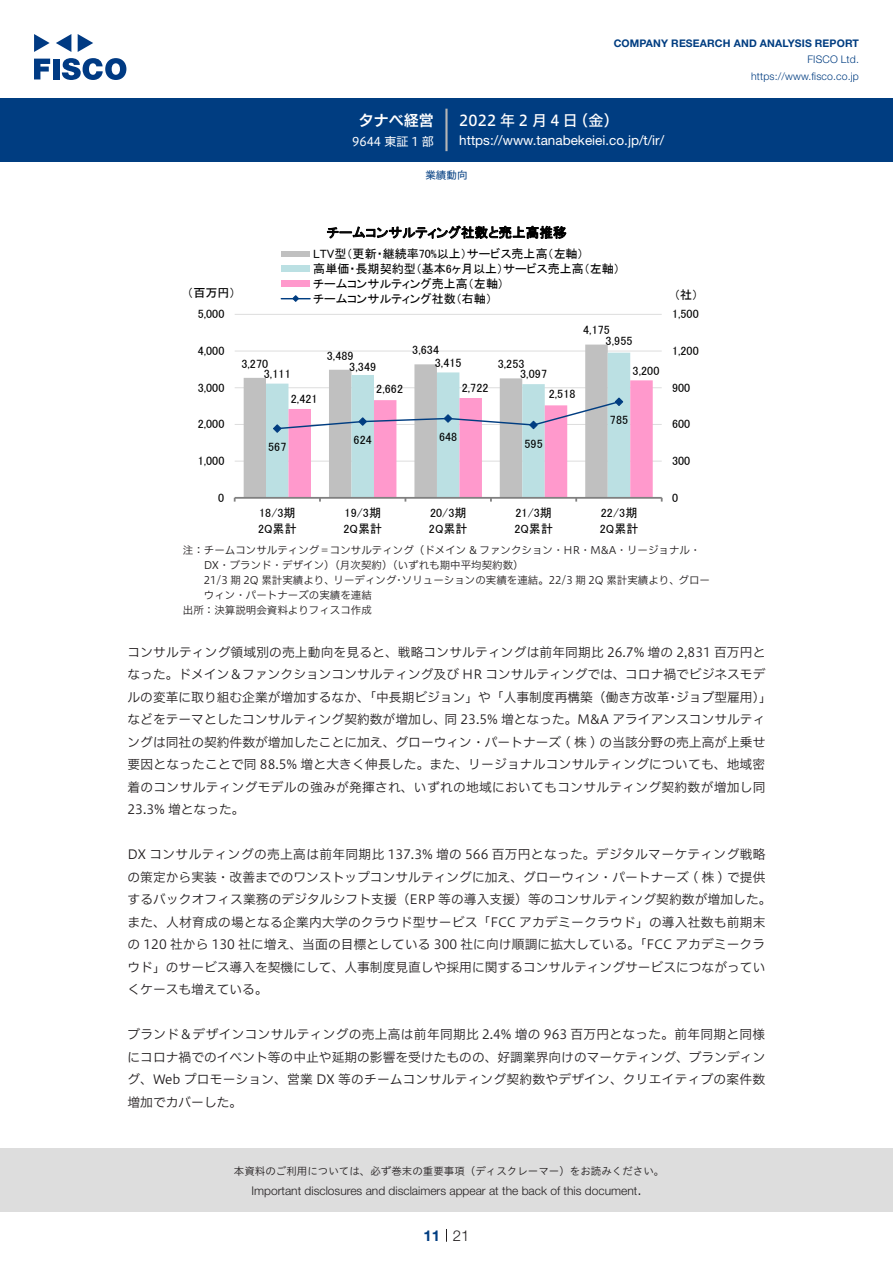
<style>
.page{position:relative;width:893px;height:1263px;background:#fff}
.page>*{position:absolute;margin:0;border:0;box-sizing:border-box;transform-origin:0 0}
.t1{font:15px "Hiragino UD Sans F Std N W5";letter-spacing:.225em;color:#fff}
.t2{font:15px "Hiragino UD Sans F Std N W6";color:#fff}
.t3{font:300 15px "Helvetica Neue LT Std";color:#231f20}
.t4{font:700 15px "Helvetica Neue LT Std";color:#003d81}
.t5{font:13.5px "Helvetica Neue LT Std";color:#fff}
.t6{font:13.5px "MS P Gothic";letter-spacing:.01em;color:#000}
.t7{font:12.75px/22.5px "Hiragino UD Sans F Std N W3";letter-spacing:.005em;color:#231f20}
.t8{font:12.15px "MS P Gothic";color:#000}
.t9{font:12px/15.6px "MS P Gothic";letter-spacing:.005em;color:#000}
.t10{font:300 12px "Helvetica Neue LT Std";color:#231f20}
.t11{font:12px "Hiragino UD Sans F Std N W4";color:#fff}
.t12{font:10.5px "Hiragino UD Sans F Std N W3";color:#231f20}
.t13{font:10.5px "Hiragino UD Sans Std W3";color:#231f20}
.t14{font:700 10.5px "Helvetica Neue LT Std";letter-spacing:.015em;color:#003d81}
.t15{font:300 10.5px/16.5px "Helvetica Neue LT Std";letter-spacing:.015em;color:#003d81;text-align:right}
.t16{font:10.5px "Hiragino UD Sans F Std N W4";color:#003d81}
</style>
<div class="page">
<div style="left:0;top:1148px;width:893px;height:64px;background:#ddd"></div>
<svg style="left:34px;top:59px;width:16px;height:20px"></svg>
<div style="left:53px;top:59px;width:6px;height:20px;background:#003a83"></div>
<svg style="left:62px;top:58px;width:64px;height:22px"></svg>
<svg style="left:34px;top:34px;width:16px;height:18px"></svg>
<svg style="left:78px;top:34px;width:15px;height:18px"></svg>
<svg style="left:56px;top:34px;width:15px;height:18px"></svg>
<div style="left:0;top:98px;width:893px;height:64px;background:#003d81"></div>
<hr style="left:445px;top:109px;width:3px;height:42px;background:#b5b5b6">
<svg style="left:446px;top:1229px;width:1px;height:13px"></svg>
<hr style="left:235px;top:461px;width:427px;height:1px;background:#ddd">
<hr style="left:235px;top:424px;width:427px;height:1px;background:#ddd">
<hr style="left:235px;top:387px;width:427px;height:1px;background:#ddd">
<hr style="left:235px;top:351px;width:427px;height:1px;background:#ddd">
<hr style="left:235px;top:314px;width:427px;height:1px;background:#ddd">
<svg style="left:244px;top:345px;width:364px;height:152px"></svg>
<svg style="left:266px;top:353px;width:364px;height:144px"></svg>
<hr style="left:235px;top:497px;width:427px;height:2px;background:#808080">
<svg style="left:272px;top:380px;width:381px;height:122px"></svg>
<div style="left:281px;top:251px;width:29px;height:6px;background:#c0c0c0"></div>
<div style="left:281px;top:266px;width:29px;height:6px;background:#bbe0e3"></div>
<div style="left:281px;top:281px;width:29px;height:6px;background:#f9c"></div>
<svg style="left:281px;top:295px;width:29px;height:7px"></svg>
<p class="t2" style="left:359px;top:109px;width:77px">タナベ経営</p>
<p class="t11" style="left:352px;top:132px;width:83px">9644 東証 1 部</p>
<p class="t14" style="left:614px;top:37px;width:247px">COMPANY RESEARCH AND ANALYSIS REPORT</p>
<p class="t15" style="left:751px;top:51px;width:109px">FISCO Ltd. https://www.fisco.co j p.</p>
<p class="t1" style="left:459px;top:109px;width:120px">2022年2月4日</p>
<p class="t1" style="left:573px;top:109px;width:47px">（金(</p>
<p class="t5" style="left:459px;top:132px;width:206px">https://www.tanabekeiei. c o j p. /i r/t/</p>
<p class="t16" style="left:425px;top:167px;width:43px">業績動向</p>
<p class="t9" style="left:187px;top:285px;width:50px">（百万円）</p>
<p class="t6" style="left:327px;top:226px;width:241px">チームコンサルティング社数と売上高推移</p>
<p class="t9" style="left:313px;top:246px;width:272px">LTV型（更新・継続率70%以上）サービス売上高（左軸(</p>
<p class="t8" style="left:313px;top:262px;width:308px">高単価・長期契約型（基本6ヶ月以上）サービス売上高（左軸(</p>
<p class="t9" style="left:313px;top:276px;width:192px;line-height:15px">チームコンサルティング売上高（左軸(チームコンサルティング社数（右軸(</p>
<p class="t9" style="left:674px;top:287px;width:26px">（社(</p>
<p class="t9" style="left:198px;top:306px;width:28px">5,000</p>
<p class="t9" style="left:672px;top:306px;width:28px">1,500</p>
<p class="t9" style="left:198px;top:343px;width:28px">4,000</p>
<p class="t9" style="left:412px;top:342px;width:28px">3,634</p>
<p class="t9" style="left:327px;top:347px;width:28px">3,489</p>
<p class="t8" style="left:435px;top:356px;width:28px">3,415</p>
<p class="t9" style="left:241px;top:355px;width:28px">3,270</p>
<p class="t9" style="left:498px;top:356px;width:28px">3,253</p>
<p class="t9" style="left:349px;top:359px;width:28px">3,349</p>
<p class="t9" style="left:264px;top:366px;width:28px">3,111</p>
<p class="t9" style="left:520px;top:366px;width:28px">3,097</p>
<p class="t9" style="left:583px;top:322px;width:28px">4,175</p>
<p class="t9" style="left:606px;top:333px;width:28px">3,955</p>
<p class="t9" style="left:633px;top:363px;width:28px">3,200</p>
<p class="t9" style="left:672px;top:343px;width:28px">1,200</p>
<p class="t9" style="left:198px;top:380px;width:28px">3,000</p>
<p class="t9" style="left:291px;top:391px;width:28px">2,421</p>
<p class="t9" style="left:376px;top:381px;width:28px">2,662</p>
<p class="t9" style="left:462px;top:380px;width:28px">2,722</p>
<p class="t9" style="left:549px;top:386px;width:28px">2,518</p>
<p class="t9" style="left:672px;top:380px;width:20px">900</p>
<p class="t9" style="left:198px;top:416px;width:28px">2,000</p>
<p class="t9" style="left:610px;top:412px;width:20px">785</p>
<p class="t9" style="left:672px;top:416px;width:20px">600</p>
<p class="t9" style="left:268px;top:439px;width:20px">567</p>
<p class="t9" style="left:354px;top:432px;width:20px">624</p>
<p class="t9" style="left:439px;top:429px;width:20px">648</p>
<p class="t9" style="left:524px;top:436px;width:20px">595</p>
<p class="t8" style="left:198px;top:455px;width:28px">1,000</p>
<p class="t8" style="left:672px;top:455px;width:20px">300</p>
<p class="t9" style="left:218px;top:490px;width:8px">0</p>
<p class="t9" style="left:672px;top:490px;width:8px">0</p>
<p class="t9" style="left:258px;top:505px;width:40px">18/3期<br>2Q累計</p>
<p class="t9" style="left:343px;top:505px;width:40px">19/3期<br>2Q累計</p>
<p class="t9" style="left:429px;top:505px;width:40px">20/3期<br>2Q累計</p>
<p class="t9" style="left:514px;top:505px;width:40px">21/3期<br>2Q累計</p>
<p class="t9" style="left:600px;top:505px;width:40px">22/3期<br>2Q累計</p>
<p class="t12" style="left:183px;top:542px;width:519px">注：チームコンサルティング＝コンサルティング（ドメイン &amp; ファンクション・HR・M&amp;A・リージョナル・</p>
<p class="t12" style="left:204px;top:557px;width:321px">DX・ブランド・デザイン）（月次契約）（いずれも期中平均契約数(</p>
<p class="t12" style="left:402px;top:572px;width:310px">ソリューションの実績を連結。22/3 期 2Q 累計実績より、グロー</p>
<p class="t12" style="left:204px;top:572px;width:194px">21/3 期 2Q 累計実績より、リーディング</p>
<p class="t12" style="left:204px;top:587px;width:169px">ウィン・パートナーズの実績を連結</p>
<p class="t12" style="left:183px;top:602px;width:190px">出所：決算説明会資料よりフィスコ作成</p>
<p class="t7" style="left:128px;top:640px;width:639px">コンサルティング領域別の売上動向を見ると、戦略コンサルティングは前年同期比 26.7% 増の 2,831 百万円と</p>
<p class="t7" style="left:128px;top:662px;width:639px">なった。ドメイン＆ファンクションコンサルティング及び HR コンサルティングでは、コロナ禍でビジネスモデ</p>
<p class="t7" style="left:676px;top:685px;width:97px">ジョブ型雇用「(</p>
<p class="t12" style="left:394px;top:572px;width:12px">・</p>
<p class="t7" style="left:128px;top:685px;width:639px">ルの変革に取り組む企業が増加するなか、「中長期ビジョン」や「人事制度再構築（働き方改革<br>などをテーマとしたコンサルティング契約数が増加し、同 23.5% 増となった。M&amp;A アライアンスコンサルティングは同社の契約件数が増加したことに加え、グローウィン・パートナーズ ( 株 ) の当該分野の売上高が上乗せ要因となったことで同 88.5% 増と大きく伸長した。また、リージョナルコンサルティングについても、地域密着のコンサルティングモデルの強みが発揮され、いずれの地域においてもコンサルティング契約数が増加し同23.3% 増となった。</p>
<p class="t7" style="left:128px;top:842px;width:645px">DX コンサルティングの売上高は前年同期比 137.3% 増の 566 百万円となった。デジタルマーケティング戦略の策定から実装・改善までのワンストップコンサルティングに加え、グローウィン・パートナーズ ( 株 ) で提供するバックオフィス業務のデジタルシフト支援（ERP 等の導入支援）等のコンサルティング契約数が増加した。また、人材育成の場となる企業内大学のクラウド型サービス「FCC アカデミークラウド」の導入社数も前期末の 120 社から 130 社に増え、当面の目標としている 300 社に向け順調に拡大している。「FCC アカデミークラウド」のサービス導入を契機にして、人事制度見直しや採用に関するコンサルティングサービスにつながっていくケースも増えている。</p>
<p class="t7" style="left:128px;top:1022px;width:639px;text-align:justify">ブランド＆デザインコンサルティングの売上高は前年同期比 2.4% 増の 963 百万円となった。前年同期と同様にコロナ禍でのイベント等の中止や延期の影響を受けたものの、好調業界向けのマーケティング、ブランディング、Web プロモーション、営業 DX 等のチームコンサルティング契約数やデザイン、クリエイティブの案件数増加でカバーした。</p>
<p class="t7" style="left:666px;top:685px;width:14px">・</p>
<p class="t13" style="left:234px;top:1163px;width:432px">本資料のご利用については、必ず巻末の重要事項（ディスクレーマー）をお読みください。</p>
<p class="t3" style="left:637px;top:1180px;width:6px">.</p>
<p class="t10" style="left:251px;top:1183px;width:387px">Important disclosures and disclaimers appear at the back of this document</p>
<p class="t4" style="left:423px;top:1226px;width:18px">11</p>
<p class="t3" style="left:453px;top:1226px;width:18px">21</p>
</div>
